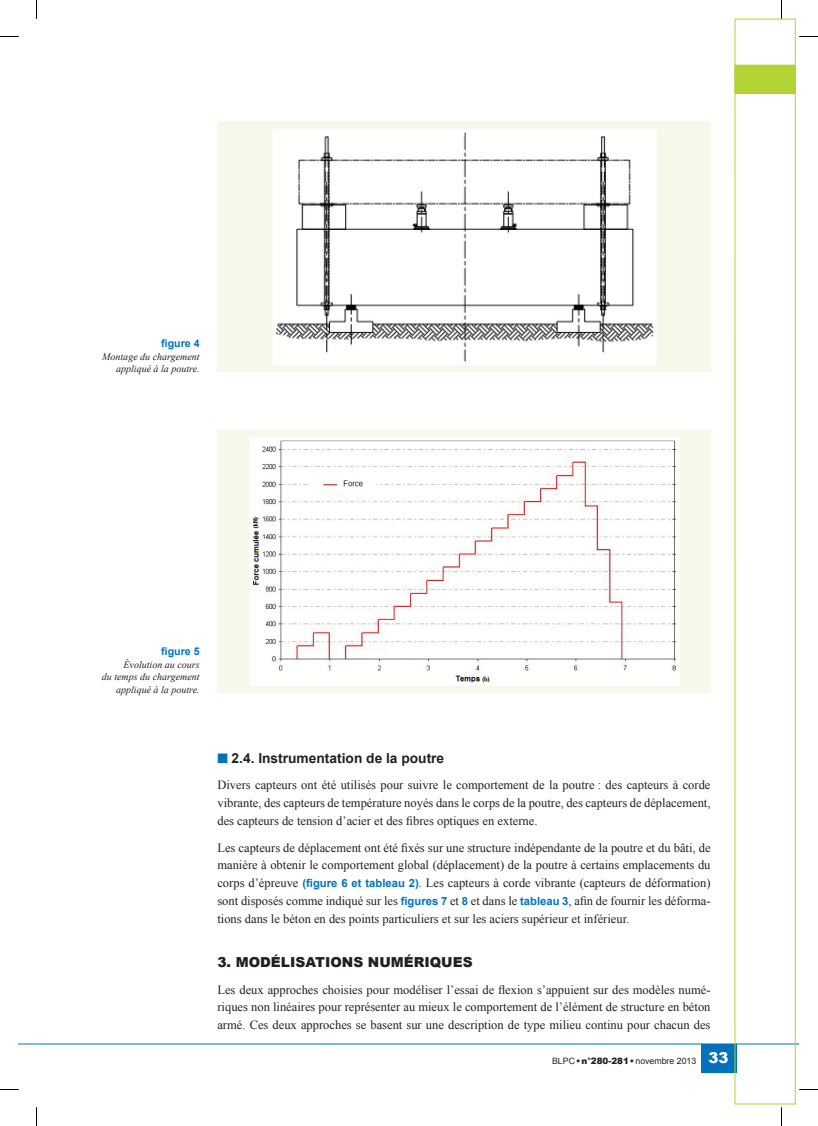
<style>
.page{position:relative;width:818px;height:1126px;background:#fff}
.page>*{position:absolute;margin:0;border:0;box-sizing:border-box;transform-origin:0 0}
.t1{font:700 13.75px "Arial";color:#231f20}
.t2{font:900 13.75px "Arial";color:#231f20}
.t3{font:12.5px/17.9px "Times New Roman";color:#231f20;text-align:justify}
.t4{font:700 10.62px "Arial";color:#0072bc}
.t5{font:italic 10px/12.5px "Times New Roman";color:#231f20;text-align:right}
.t6{font:8.75px "Arial";color:#231f20}
.s1{color:#0072bc}
.s2{font-family:"Arial";font-weight:700;font-size:11.25px;color:#0072bc}
.s3{font-weight:900}
.s4{font-weight:900;font-size:15px;color:#fff}
</style>
<div class="page">
<svg style="left:19px;top:1043px;width:17px;height:1px"></svg>
<div style="left:700px;top:1043px;width:35px;height:29px;background:#0072bc"></div>
<hr style="left:36px;top:1043px;width:762px;height:1px;background:#0072bc">
<svg style="left:734px;top:19px;width:61px;height:1085px"></svg>
<div style="left:217px;top:122px;width:493px;height:250px;background:#f5f9e9"></div>
<svg style="left:272px;top:129px;width:385px;height:236px;background:#eee"></svg>
<div style="left:217px;top:430px;width:493px;height:263px;background:#f5f9e9"></div>
<svg style="left:249px;top:437px;width:431px;height:249px;background:#f9f8f8"></svg>
<svg style="left:0;top:36px;width:19px;height:1px"></svg>
<svg style="left:799px;top:36px;width:18px;height:1px"></svg>
<svg style="left:0;top:1089px;width:19px;height:1px"></svg>
<svg style="left:799px;top:1089px;width:18px;height:1px"></svg>
<svg style="left:36px;top:0;width:1px;height:19px"></svg>
<svg style="left:36px;top:1107px;width:1px;height:18px"></svg>
<p class="t4" style="left:161px;top:336px;width:40px">figure 4</p>
<p class="t5" style="left:102px;top:349px;width:99px">Montage du chargement appliqué à la poutre.</p>
<p class="t4" style="left:161px;top:644px;width:40px">figure 5</p>
<p class="t5" style="left:102px;top:658px;width:99px">Évolution au cours<br>du temps du chargement appliqué à la poutre.</p>
<p class="t1" style="left:217px;top:748px;width:228px"><span class="s1">■</span> 2.4. Instrumentation de la poutre</p>
<p class="t3" style="left:217px;top:775px;width:494px">Divers capteurs ont été utilisés pour suivre le comportement de la poutre : des capteurs à corde vibrante, des capteurs de température noyés dans le corps de la poutre, des capteurs de déplacement, des capteurs de tension d’acier et des fibres optiques en externe.</p>
<p class="t3" style="left:217px;top:838px;width:494px">Les capteurs de déplacement ont été fixés sur une structure indépendante de la poutre et du bâti, de manière à obtenir le comportement global (déplacement) de la poutre à certains emplacements du corps d’épreuve <span class="s2">(figure 6 et tableau 2)</span>. Les capteurs à corde vibrante (capteurs de déformation) sont disposés comme indiqué sur les <span class="s2">figures 7</span> et <span class="s2">8</span> et dans le <span class="s2">tableau 3</span>, afin de fournir les déforma&shy;tions dans le béton en des points particuliers et sur les aciers supérieur et inférieur.</p>
<p class="t2" style="left:217px;top:951px;width:256px">3. MODÉLISATIONS NUMÉRIQUES</p>
<p class="t3" style="left:217px;top:980px;width:494px">Les deux approches choisies pour modéliser l’essai de flexion s’appuient sur des modèles numé&shy;riques non linéaires pour représenter au mieux le comportement de l’élément de structure en béton armé. Ces deux approches se basent sur une description de type milieu continu pour chacun des</p>
<p class="t6" style="left:551px;top:1055px;width:178px">BLPC <span class="s3">• n°280-281 •</span>novembre 2013 <span class="s4">33</span></p>
</div>
